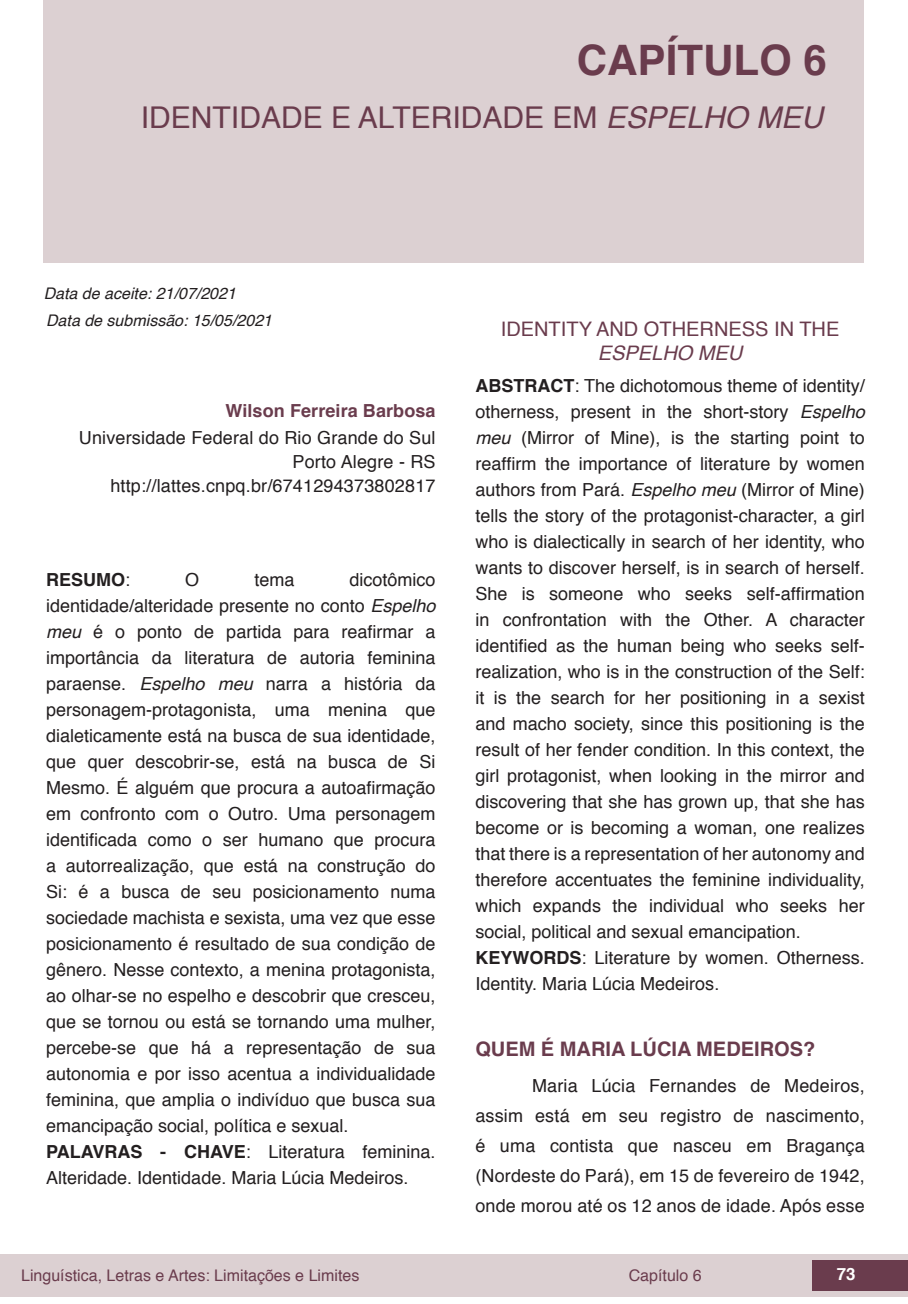
<style>
.page{position:relative;width:908px;height:1304px;background:#fff}
.page>*{position:absolute;margin:0;border:0;box-sizing:border-box;transform-origin:0 0}
.t1{font:700 42px "Helvetica";color:#6a3c4d}
.t2{font:30px "Helvetica";color:#6a3c4d}
.t3{font:20px "Helvetica";color:#6a3c4d}
.t4{font:700 20px "Helvetica";color:#6a3c4d}
.t5{font:italic 20px "Helvetica";color:#6a3c4d}
.t6{font:18px/26px "Helvetica";color:#231f20}
.t7{font:700 18px "Helvetica";letter-spacing:.005em;color:#6a3c4d}
.t8{font:700 18px "Helvetica";color:#231f20}
.t9{font:700 16.8px "Helvetica";color:#fff}
.t10{font:16px "Helvetica";color:#6a3c4d}
.t11{font:italic 16px "Helvetica";color:#231f20}
.s1{font-style:italic}
.s2{font-weight:400}
.s3{font-weight:700}
</style>
<div class="page">
<div style="left:0;top:1254px;width:906px;height:43px;background:#dcd0d2"></div>
<div style="left:812px;top:1261px;width:95px;height:30px;background:#6a3c4d"></div>
<div style="left:44px;top:0;width:819px;height:263px;background:#dcd0d2"></div>
<h1 class="t1" style="left:576px;top:26px;width:251px">CAPÍTULO 6</h1>
<h2 class="t2" style="left:141px;top:95px;width:683px">IDENTIDADE E ALTERIDADE EM <span class="s1">ESPELHO MEU</span></h2>
<p class="t11" style="left:44px;top:280px;width:194px">Data de aceite: 21/07/2021</p>
<p class="t11" style="left:46px;top:307px;width:227px">Data de submissão: 15/05/2021</p>
<p class="t7" style="left:225px;top:396px;width:211px">Wilson Ferreira Barbosa</p>
<p class="t6" style="left:79px;top:426px;width:358px;line-height:24px;text-align:right">Universidade Federal do Rio Grande do Sul<br>Porto Alegre - RS http://lattes.cnpq.br/6741294373802817</p>
<p class="t8" style="left:46px;top:565px;width:86px">RESUMO<span class="s2">:</span></p>
<p class="t6" style="left:185px;top:567px;width:16px">O</p>
<p class="t6" style="left:254px;top:567px;width:42px">tema</p>
<p class="t6" style="left:46px;top:567px;width:391px;text-indent:303px">dicotômico identidade/alteridade presente no conto <span class="s1">Espelho meu</span> é o ponto de partida para reafirmar a importância da literatura de autoria feminina paraense. <span class="s1">Espelho meu</span> narra a história da personagem-protagonista, uma menina que dialeticamente está na busca de sua identidade, que quer descobrir-se, está na busca de Si Mesmo. É alguém que procura a autoafirmação em confronto com o Outro. Uma personagem identificada como o ser humano que procura a autorrealização, que está na construção do Si: é a busca de seu posicionamento numa sociedade machista e sexista, uma vez que esse posicionamento é resultado de sua condição de gênero. Nesse contexto, a menina protagonista, ao olhar-se no espelho e descobrir que cresceu, que se tornou ou está se tornando uma mulher, percebe-se que há a representação de sua autonomia e por isso acentua a individualidade feminina, que amplia o indivíduo que busca sua emancipação social, política e sexual.<br><span class="s3">PALAVRAS - CHAVE</span>: Literatura feminina.<br>Alteridade. Identidade. Maria Lúcia Medeiros.</p>
<p class="t3" style="left:500px;top:314px;width:340px">IDENTITY AND OTHERNESS IN THE</p>
<p class="t5" style="left:597px;top:337px;width:146px">ESPELHO MEU</p>
<p class="t6" style="left:475px;top:373px;width:391px"><span class="s3">ABSTRACT</span>: The dichotomous theme of identity/ otherness, present in the short-story <span class="s1">Espelho meu</span> (Mirror of Mine), is the starting point to reaffirm the importance of literature by women authors from Pará. <span class="s1">Espelho meu</span> (Mirror of Mine) tells the story of the protagonist-character, a girl who is dialectically in search of her identity, who wants to discover herself, is in search of herself.<br>She is someone who seeks self-affirmation in confrontation with the Other. A character identified as the human being who seeks self&shy;realization, who is in the construction of the Self: it is the search for her positioning in a sexist and macho society, since this positioning is the result of her fender condition. In this context, the girl protagonist, when looking in the mirror and discovering that she has grown up, that she has become or is becoming a woman, one realizes that there is a representation of her autonomy and therefore accentuates the feminine individuality, which expands the individual who seeks her social, political and sexual emancipation.<br><span class="s3">KEYWORDS</span>: Literature by women. Otherness.<br>Identity. Maria Lúcia Medeiros.</p>
<p class="t4" style="left:475px;top:1033px;width:341px">QUEM É MARIA LÚCIA MEDEIROS?</p>
<p class="t6" style="left:475px;top:1071px;width:391px;line-height:30px;text-align:justify;text-indent:57px">Maria Lúcia Fernandes de Medeiros, assim está em seu registro de nascimento, é uma contista que nasceu em Bragança (Nordeste do Pará), em 15 de fevereiro de 1942, onde morou até os 12 anos de idade. Após esse</p>
<p class="t10" style="left:21px;top:1263px;width:339px">Linguística, Letras e Artes: Limitações e Limites</p>
<p class="t10" style="left:628px;top:1263px;width:74px">Capítulo 6</p>
<p class="t9" style="left:836px;top:1261px;width:20px">73</p>
</div>
